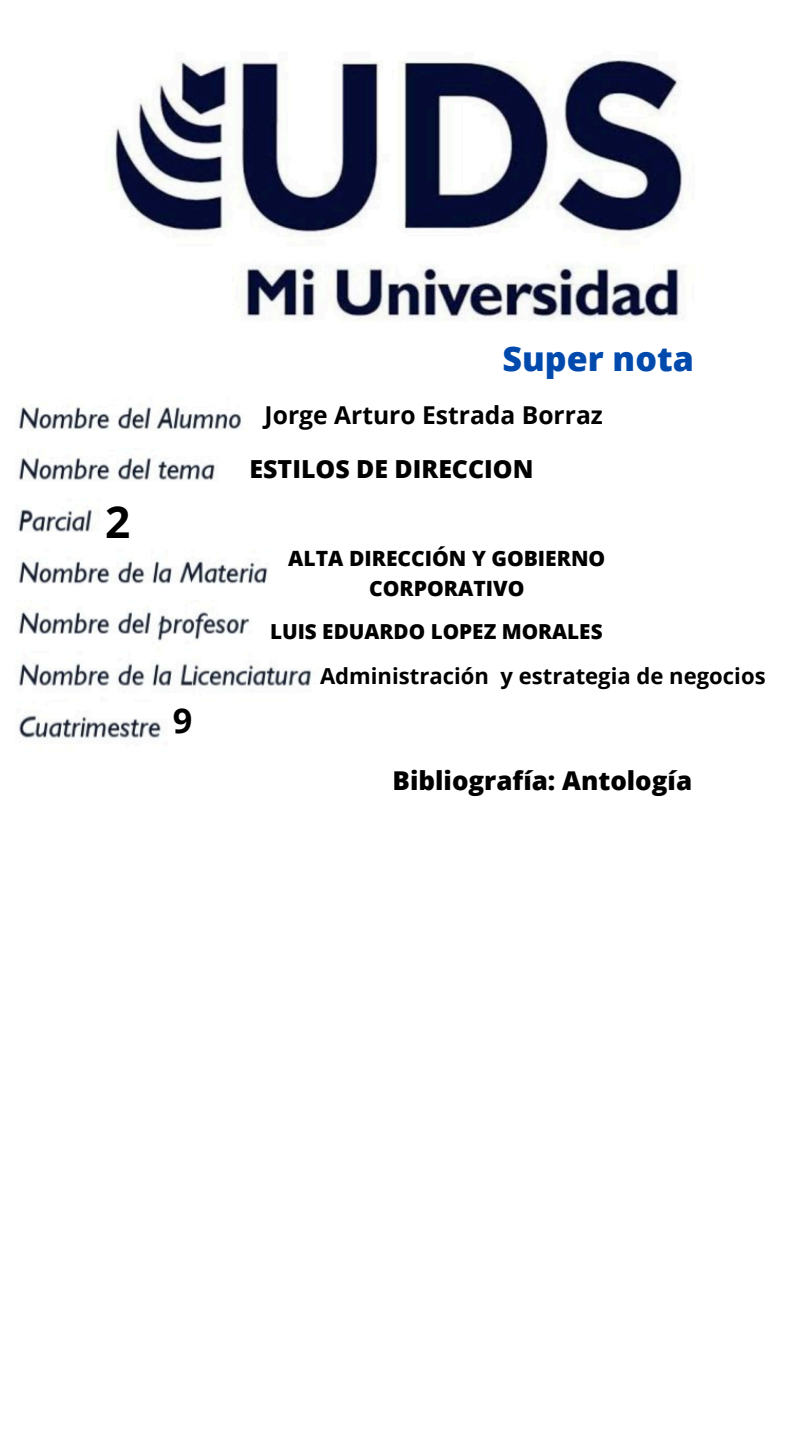
<style>
.page{position:relative;width:810px;height:1440px;background:#fff}
.page>*{position:absolute;margin:0;border:0;box-sizing:border-box;transform-origin:0 0}
.t1{font:700 44.1px "Open Sans";color:#000}
.t2{font:700 34.2px "Open Sans";color:#000}
.t3{font:800 34px "Open Sans";color:#004aad}
.t4{font:800 26px "Open Sans";color:#000}
.t5{font:800 24.9px "Open Sans";color:#000}
.t6{font:700 24.7px "Open Sans";color:#000}
.t7{font:700 22.1px "Open Sans";color:#000}
.t8{font:800 21px/29.3px "Open Sans";color:#000;text-align:center}
.t9{font:800 20.7px "Open Sans";color:#000}
</style>
<div class="page">
<img style="left:18px;top:406px;width:294px;height:338px">
<img style="left:112px;top:60px;width:571px;height:261px">
<h2 class="t1" style="left:105px;top:490px;width:27px">2</h2>
<h3 class="t2" style="left:173px;top:697px;width:21px">9</h3>
<p class="t3" style="left:503px;top:334px;width:193px">Super nota</p>
<p class="t6" style="left:265px;top:397px;width:340px">Jorge Arturo Estrada Borraz</p>
<h3 class="t5" style="left:250px;top:452px;width:285px">ESTILOS DE DIRECCION</h3>
<h4 class="t8" style="left:288px;top:544px;width:319px">ALTA DIRECCIÓN Y GOBIERNO<br>CORPORATIVO</h4>
<p class="t9" style="left:270px;top:617px;width:334px">LUIS EDUARDO LOPEZ MORALES</p>
<p class="t7" style="left:320px;top:661px;width:447px">Administración y estrategia de negocios</p>
<h4 class="t4" style="left:393px;top:762px;width:301px">Bibliografía: Antología</h4>
</div>
